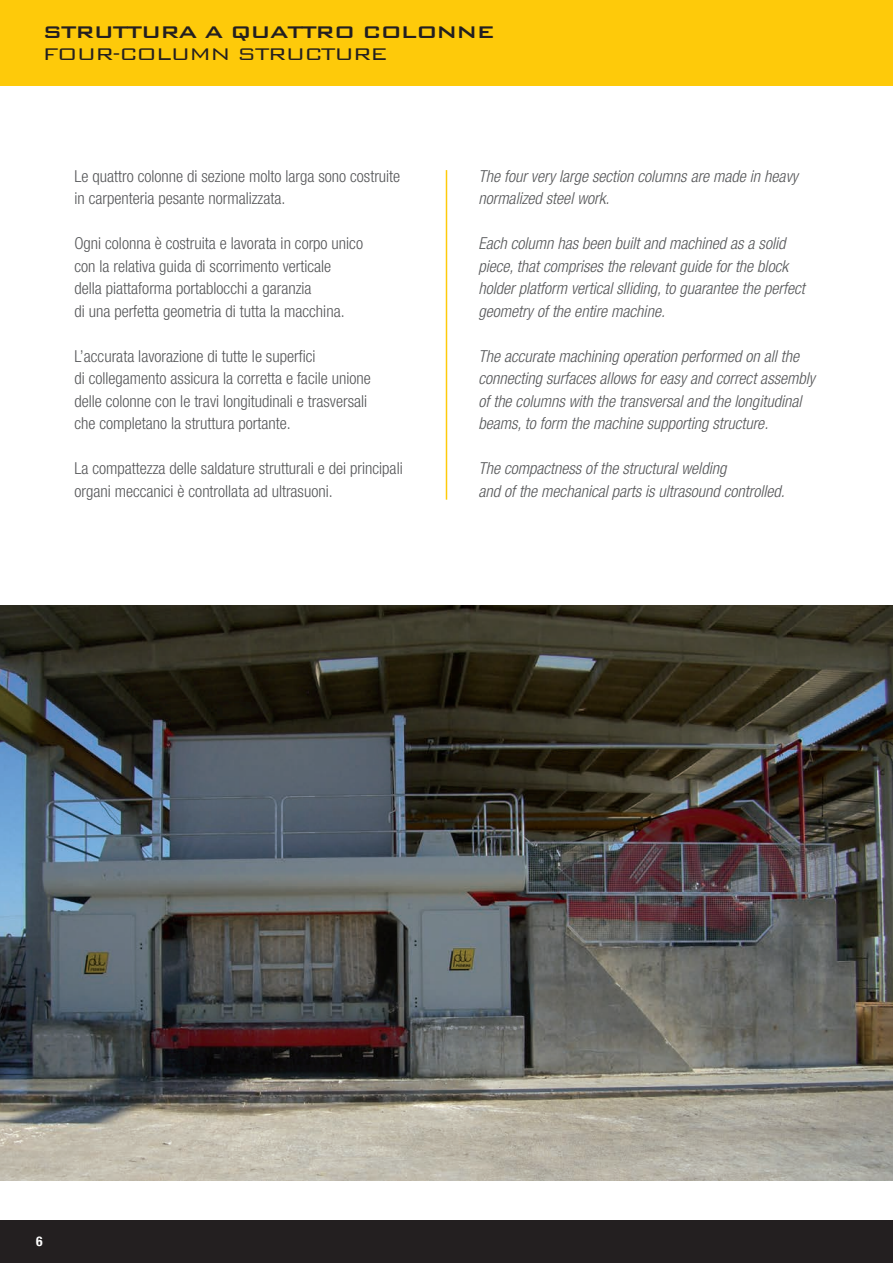
<style>
.page{position:relative;width:893px;height:1263px;background:#fff}
.page>*{position:absolute;margin:0;border:0;box-sizing:border-box;transform-origin:0 0}
.t1{font:500 22.5px "Bank Gothic";letter-spacing:-.06em;color:#231f20;scale:1.1 1}
.t2{font:300 22.5px "Bank Gothic";letter-spacing:-.06em;color:#231f20;scale:1.1 1}
.t3{font:italic 300 condensed 16.5px/22.5px "Helvetica Neue LT Com";color:#57585a}
.t4{font:300 condensed 16.5px/22.5px "Helvetica Neue LT Com";color:#57585a}
.t5{font:700 condensed 13.5px "Helvetica Neue LT Com";color:#fff}
</style>
<div class="page">
<img style="left:0;top:606px;width:893px;height:574px">
<div style="left:0;top:1220px;width:893px;height:43px;background:#231f20"></div>
<hr style="left:446px;top:170px;width:1px;height:330px;background:#feca0a">
<div style="left:0;top:0;width:893px;height:85px;background:#feca0a"></div>
<h1 class="t1" style="left:43px;top:15px;width:413px">STRUTTURA A QUATTRO COLONNE</h1>
<h1 class="t2" style="left:43px;top:37px;width:315px">FOUR-COLUMN STRUCTURE</h1>
<p class="t4" style="left:74px;top:165px;width:327px">Le quattro colonne di sezione molto larga sono costruite in carpenteria pesante normalizzata.</p>
<p class="t4" style="left:74px;top:232px;width:290px">Ogni colonna è costruita e lavorata in corpo unico con la relativa guida di scorrimento verticale<br>della piattaforma portablocchi a garanzia<br>di una perfetta geometria di tutta la macchina.</p>
<p class="t4" style="left:74px;top:345px;width:298px">L’accurata lavorazione di tutte le superfici<br>di collegamento assicura la corretta e facile unione delle colonne con le travi longitudinali e trasversali che completano la struttura portante.</p>
<p class="t4" style="left:74px;top:457px;width:330px">La compattezza delle saldature strutturali e dei principali organi meccanici è controllata ad ultrasuoni.</p>
<p class="t3" style="left:478px;top:165px;width:321px">The four very large section columns are made in heavy normalized steel work.</p>
<p class="t3" style="left:478px;top:232px;width:328px">Each column has been built and machined as a solid piece, that comprises the relevant guide for the block holder platform vertical slliding, to guarantee the perfect geometry of the entire machine.</p>
<p class="t3" style="left:478px;top:345px;width:338px">The accurate machining operation performed on all the connecting surfaces allows for easy and correct assembly of the columns with the transversal and the longitudinal beams, to form the machine supporting structure.</p>
<p class="t3" style="left:478px;top:457px;width:308px">The compactness of the structural welding<br>and of the mechanical parts is ultrasound controlled.</p>
<p class="t5" style="left:36px;top:1233px;width:8px">6</p>
</div>
